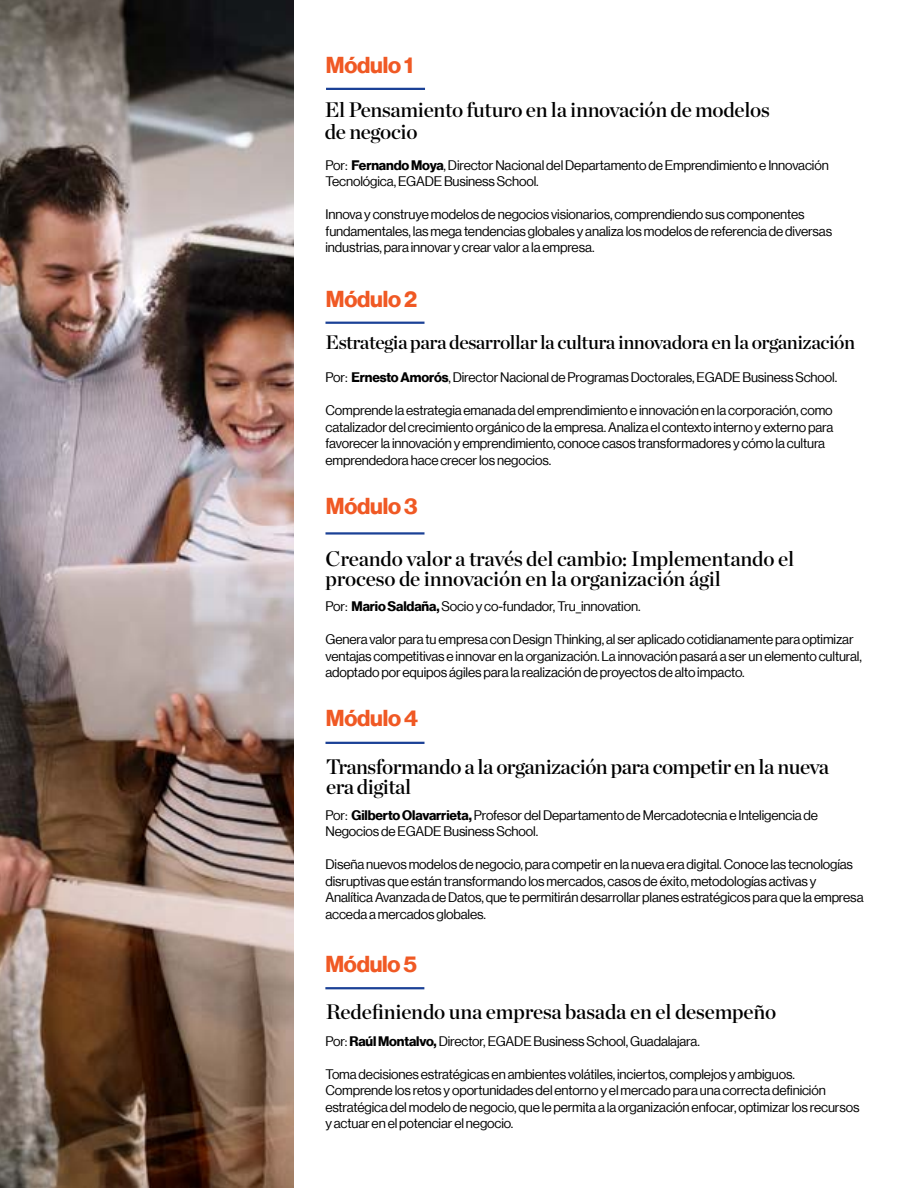
<style>
.page{position:relative;width:918px;height:1188px;background:#fff}
.page>*{position:absolute;margin:0;border:0;box-sizing:border-box;transform-origin:0 0}
.t1{font:22.5px "N Haas Grotesk DS Pro 75 Bd";letter-spacing:-.01em;color:#f05924}
.t2{font:21px/20.1px "Chronicle Display Semi";letter-spacing:-.015em;color:#000}
.t3{font:19.5px "Chronicle Display Semi";letter-spacing:-.025em;color:#000}
.t4{font:13.5px/16.5px "N Haas Grotesk DS Pro 55 Rg";letter-spacing:-.01em;color:#000}
.s1{font-family:"N Haas Grotesk DS Pro 75 Bd"}
</style>
<div class="page">
<hr style="left:326px;top:88px;width:99px;height:2px;background:#1b4196">
<hr style="left:326px;top:322px;width:98px;height:2px;background:#1b4196">
<hr style="left:326px;top:532px;width:98px;height:3px;background:#1b4196">
<hr style="left:326px;top:742px;width:98px;height:2px;background:#1b4196">
<hr style="left:325px;top:987px;width:99px;height:2px;background:#1b4196">
<img style="left:0;top:0;width:294px;height:1188px">
<h1 class="t1" style="left:326px;top:52px;width:89px">Módulo 1</h1>
<h2 class="t2" style="left:325px;top:97px;width:447px;line-height:22.5px">El Pensamiento futuro en la innovación de modelos de negocio</h2>
<p class="t4" style="left:326px;top:157px;width:505px">Por: <span class="s1">Fernando Moya</span>, Director Nacional del Departamento de Emprendimiento e Innovación<br>Tecnológica, EGADE Business School.</p>
<p class="t4" style="left:326px;top:206px;width:508px">Innova y construye modelos de negocios visionarios, comprendiendo sus componentes fundamentales, las mega tendencias globales y analiza los modelos de referencia de diversas industrias, para innovar y crear valor a la empresa.</p>
<h1 class="t1" style="left:326px;top:286px;width:93px">Módulo 2</h1>
<h3 class="t3" style="left:326px;top:327px;width:531px">Estrategia para desarrollar la cultura innovadora en la organización</h3>
<p class="t4" style="left:326px;top:369px;width:513px">Por: <span class="s1">Ernesto Amorós</span>, Director Nacional de Programas Doctorales, EGADE Business School.</p>
<p class="t4" style="left:326px;top:402px;width:509px">Comprende la estrategia emanada del emprendimiento e innovación en la corporación, como catalizador del crecimiento orgánico de la empresa. Analiza el contexto interno y externo para favorecer la innovación y emprendimiento, conoce casos transformadores y cómo la cultura emprendedora hace crecer los negocios.</p>
<h1 class="t1" style="left:326px;top:493px;width:93px">Módulo 3</h1>
<h2 class="t2" style="left:326px;top:547px;width:470px">Creando valor a través del cambio: Implementando el proceso de innovación en la organización ágil</h2>
<p class="t4" style="left:326px;top:598px;width:317px">Por: <span class="s1">Mario Saldaña,</span> Socio y co-fundador, Tru_innovation.</p>
<p class="t4" style="left:326px;top:631px;width:538px">Genera valor para tu empresa con Design Thinking, al ser aplicado cotidianamente para optimizar ventajas competitivas e innovar en la organización. La innovación pasará a ser un elemento cultural, adoptado por equipos ágiles para la realización de proyectos de alto impacto.</p>
<h1 class="t1" style="left:326px;top:705px;width:94px">Módulo 4</h1>
<h2 class="t2" style="left:326px;top:755px;width:505px">Transformando a la organización para competir en la nueva era digital</h2>
<p class="t4" style="left:326px;top:807px;width:494px">Por: <span class="s1">Gilberto Olavarrieta,</span> Profesor del Departamento de Mercadotecnia e Inteligencia de<br>Negocios de EGADE Business School.</p>
<p class="t4" style="left:326px;top:856px;width:540px">Diseña nuevos modelos de negocio, para competir en la nueva era digital. Conoce las tecnologías disruptivas que están transformando los mercados, casos de éxito, metodologías activas y Analítica Avanzada de Datos, que te permitirán desarrollar planes estratégicos para que la empresa acceda a mercados globales.</p>
<h1 class="t1" style="left:325px;top:951px;width:93px">Módulo 5</h1>
<h2 class="t2" style="left:326px;top:1000px;width:452px">Redefiniendo una empresa basada en el desempeño</h2>
<p class="t4" style="left:325px;top:1033px;width:376px">Por: <span class="s1">Raúl Montalvo,</span> Director, EGADE Business School, Guadalajara.</p>
<p class="t4" style="left:325px;top:1066px;width:536px">Toma decisiones estratégicas en ambientes volátiles, inciertos, complejos y ambiguos.<br>Comprende los retos y oportunidades del entorno y el mercado para una correcta definición estratégica del modelo de negocio, que le permita a la organización enfocar, optimizar los recursos y actuar en el potenciar el negocio.</p>
</div>
